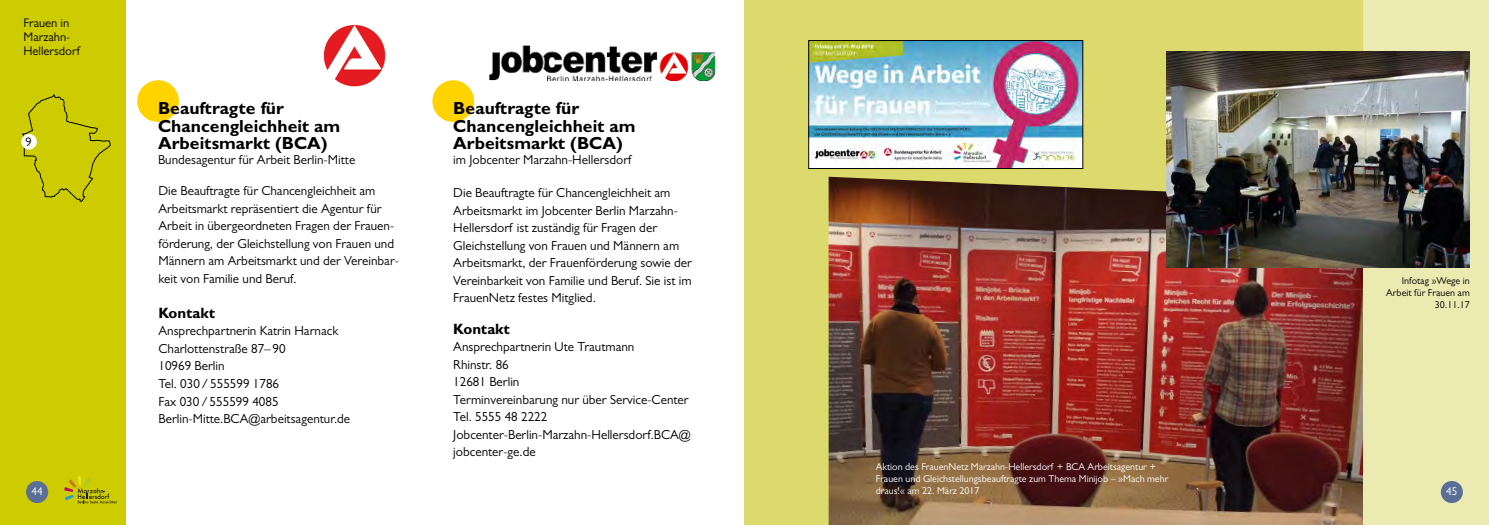
<style>
.page{position:relative;width:1489px;height:525px;background:#fff}
.page>*{position:absolute;margin:0;border:0;box-sizing:border-box;transform-origin:0 0}
.t1{font:700 17.5px/17.5px "Gill Sans MT Pro";color:#000}
.t2{font:700 15px "Gill Sans MT Pro";color:#000}
.t3{font:13.12px/17.5px "Gill Sans MT Pro";color:#000}
.t4{font:12.5px/13.8px "Gill Sans MT Pro";color:#000}
.t5{font:11.25px "Gill Sans MT Pro";color:#fff}
.t6{font:10px/12px "Gill Sans MT Pro";color:#fff}
.t7{font:10px/12px "Gill Sans MT Pro";color:#000;text-align:right}
</style>
<div class="page">
<div style="left:744px;top:0;width:744px;height:524px;background:#dcda6c"></div>
<img style="left:828px;top:177px;width:534px;height:347px">
<div style="left:0;top:0;width:126px;height:524px;background:#cdcc00"></div>
<div style="left:1362px;top:0;width:126px;height:524px;background:#ebeab1"></div>
<div style="left:26px;top:480px;width:22px;height:23px;background:#5b6f96;border-radius:50%"></div>
<svg style="left:64px;top:476px;width:53px;height:27px"></svg>
<div style="left:1440px;top:480px;width:22px;height:23px;background:#5b6f96;border-radius:50%"></div>
<img style="left:490px;top:45px;width:224px;height:36px">
<div style="left:137px;top:80px;width:42px;height:42px;background:#ffd300;border-radius:50%"></div>
<svg style="left:22px;top:94px;width:89px;height:108px"></svg>
<img style="left:323px;top:24px;width:63px;height:63px">
<div style="left:21px;top:134px;width:16px;height:15px;background:#fff;border-radius:50%"></div>
<div style="left:432px;top:80px;width:42px;height:42px;background:#ffd300;border-radius:50%"></div>
<img style="left:1166px;top:52px;width:303px;height:215px">
<img style="left:810px;top:42px;width:270px;height:124px">
<div style="left:808px;top:40px;width:274px;height:128px;border:1px solid #000"></div>
<p class="t4" style="left:23px;top:16px;width:58px">Frauen in<br>Marzahn-<br>Hellersdorf</p>
<p class="t4" style="left:25px;top:135px;width:8px">9</p>
<p class="t5" style="left:31px;top:484px;width:13px">44</p>
<h1 class="t1" style="left:158px;top:99px;width:184px">Beauftragte für<br>Chancengleichheit am<br>Arbeitsmarkt (BCA)</h1>
<p class="t3" style="left:158px;top:151px;width:199px">Bundesagentur für Arbeit Berlin-Mitte</p>
<p class="t3" style="left:158px;top:182px;width:242px">Die Beauftragte für Chancengleichheit am Arbeitsmarkt repräsentiert die Agentur für Arbeit in übergeordneten Fragen der Frauen&shy;förderung, der Gleichstellung von Frauen und Männern am Arbeitsmarkt und der Vereinbar&shy;keit von Familie und Beruf.</p>
<p class="t2" style="left:158px;top:303px;width:58px">Kontakt</p>
<p class="t3" style="left:158px;top:322px;width:193px">Ansprechpartnerin Katrin Harnack<br>Charlottenstraße 87–90<br>10969 Berlin<br>Tel. 030/555599 1786<br>Fax 030/555599 4085<br>Berlin-Mitte.BCA@arbeitsagentur.de</p>
<h1 class="t1" style="left:453px;top:99px;width:184px">Beauftragte für<br>Chancengleichheit am<br>Arbeitsmarkt (BCA)</h1>
<p class="t3" style="left:453px;top:151px;width:179px">im Jobcenter Marzahn-Hellersdorf</p>
<p class="t3" style="left:453px;top:184px;width:240px">Die Beauftragte für Chancengleichheit am Arbeitsmarkt im Jobcenter Berlin Marzahn-Hellersdorf ist zuständig für Fragen der Gleichstellung von Frauen und Männern am Arbeitsmarkt, der Frauenförderung sowie der Vereinbarkeit von Familie und Beruf. Sie ist im FrauenNetz festes Mitglied.</p>
<p class="t2" style="left:453px;top:319px;width:58px">Kontakt</p>
<p class="t3" style="left:453px;top:337px;width:239px">Ansprechpartnerin Ute Trautmann<br>Rhinstr. 86<br>12681 Berlin<br>Terminvereinbarung nur über Service-Center<br>Tel. 5555 48 2222<br>Jobcenter-Berlin-Marzahn-Hellersdorf.BCA@ jobcenter-ge.de</p>
<p class="t6" style="left:875px;top:460px;width:294px">Aktion des FrauenNetz Marzahn-Hellersdorf + BCA Arbeitsagentur +<br>Frauen und Gleichstellungsbeauftragte zum Thema Minijob – »Mach mehr draus!« am 22. März 2017</p>
<p class="t7" style="left:1386px;top:274px;width:85px">Infotag »Wege in<br>Arbeit für Frauen am<br>30.11.17</p>
<p class="t5" style="left:1445px;top:484px;width:13px">45</p>
</div>
